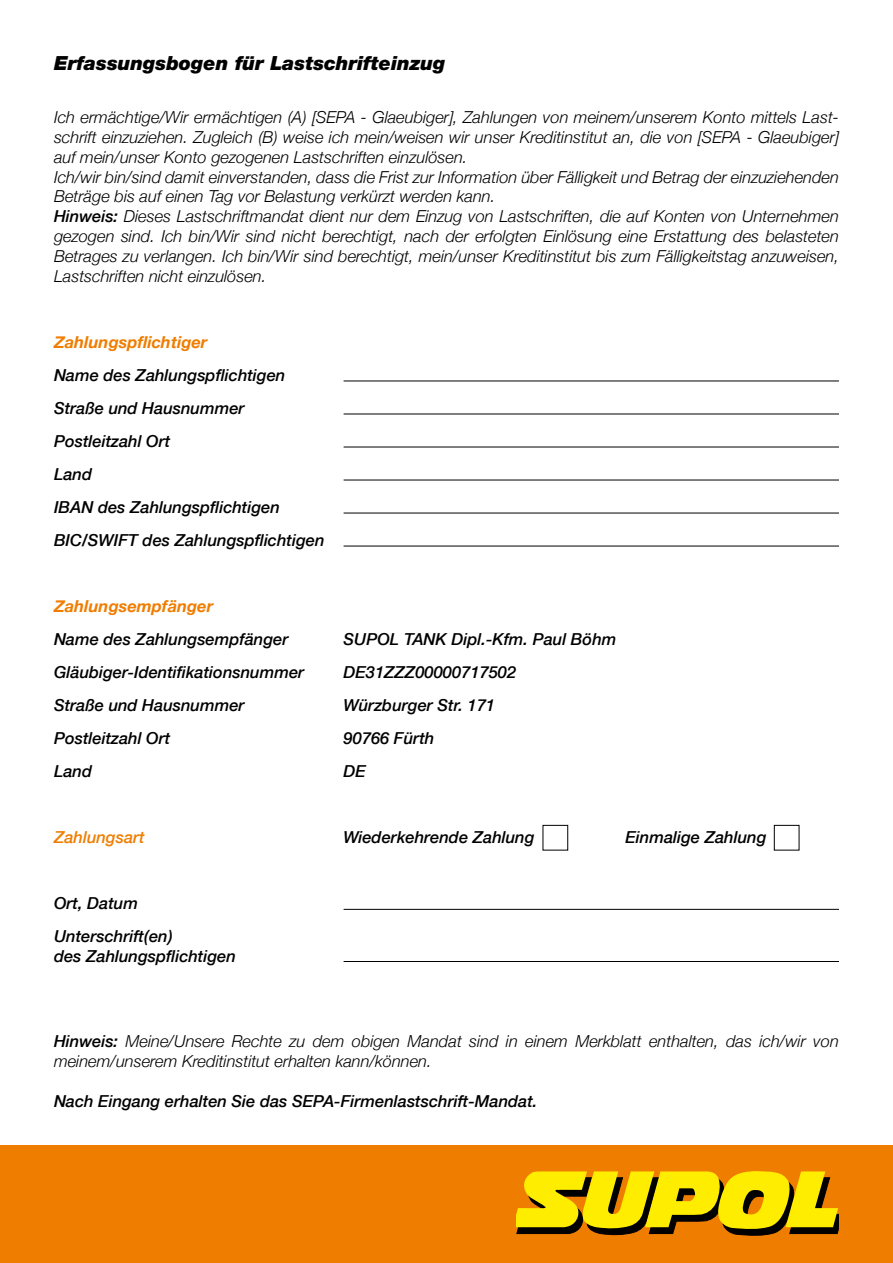
<style>
.page{position:relative;width:893px;height:1263px;background:#fff}
.page>*{position:absolute;margin:0;border:0;box-sizing:border-box;transform-origin:0 0}
.t1{font:italic 900 19.5px "Helvetica Neue";color:#000}
.t2{font:italic 300 16.5px/19.8px "Helvetica Neue";color:#000}
.t3{font:italic 500 16.5px/33px "Helvetica Neue";color:#000}
.t4{font:italic 700 16.5px "Helvetica Neue";color:#ef7d00}
.t5{font:italic 500 16.5px "Helvetica Neue";color:#ef7d00}
.s1{font-weight:500}
</style>
<div class="page">
<div style="left:0;top:1145px;width:893px;height:118px;background:#ef7d00"></div>
<svg style="left:517px;top:1171px;width:322px;height:65px"></svg>
<hr style="left:344px;top:381px;width:495px;height:1px;background:#000">
<hr style="left:344px;top:414px;width:495px;height:1px;background:#000">
<hr style="left:344px;top:447px;width:495px;height:1px;background:#000">
<hr style="left:344px;top:480px;width:495px;height:1px;background:#000">
<hr style="left:344px;top:513px;width:495px;height:1px;background:#000">
<hr style="left:344px;top:909px;width:495px;height:1px;background:#000">
<hr style="left:344px;top:546px;width:495px;height:1px;background:#000">
<hr style="left:344px;top:961px;width:495px;height:1px;background:#000">
<div style="left:774px;top:825px;width:25px;height:25px;border:1px solid #000"></div>
<p class="t1" style="left:54px;top:51px;width:393px">Erfassungsbogen für Lastschrifteinzug</p>
<p class="t2" style="left:54px;top:106px;width:787px">Ich ermächtige/Wir ermächtigen (A) [SEPA - Glaeubiger], Zahlungen von meinem/unserem Konto mittels Last&shy;schrift einzuziehen. Zugleich (B) weise ich mein/weisen wir unser Kreditinstitut an, die von [SEPA - Glaeubiger] auf mein/unser Konto gezogenen Lastschriften einzulösen.<br>Ich/wir bin/sind damit einverstanden, dass die Frist zur Information über Fälligkeit und Betrag der einzuziehenden Beträge bis auf einen Tag vor Belastung verkürzt werden kann.<br><span class="s1">Hinweis:</span> Dieses Lastschriftmandat dient nur dem Einzug von Lastschriften, die auf Konten von Unternehmen gezogen sind. Ich bin/Wir sind nicht berechtigt, nach der erfolgten Einlösung eine Erstattung des belasteten Betrages zu verlangen. Ich bin/Wir sind berechtigt, mein/unser Kreditinstitut bis zum Fälligkeitstag anzuweisen, Lastschriften nicht einzulösen.</p>
<p class="t4" style="left:54px;top:329px;width:155px">Zahlungspflichtiger</p>
<p class="t3" style="left:54px;top:357px;width:272px">Name des Zahlungspflichtigen<br>Straße und Hausnummer<br>Postleitzahl Ort<br>Land<br>IBAN des Zahlungspflichtigen<br>BIC/SWIFT des Zahlungspflichtigen</p>
<p class="t4" style="left:54px;top:593px;width:161px">Zahlungsempfänger</p>
<p class="t3" style="left:54px;top:621px;width:236px">Name des Zahlungsempfänger</p>
<p class="t3" style="left:343px;top:621px;width:274px">SUPOL TANK Dipl.-Kfm. Paul Böhm</p>
<p class="t3" style="left:54px;top:654px;width:252px">Gläubiger-Identifikationsnummer</p>
<p class="t3" style="left:343px;top:654px;width:174px">DE31ZZZ00000717502</p>
<p class="t3" style="left:54px;top:687px;width:192px">Straße und Hausnummer</p>
<p class="t3" style="left:343px;top:687px;width:153px">Würzburger Str. 171</p>
<p class="t3" style="left:54px;top:720px;width:118px">Postleitzahl Ort</p>
<p class="t3" style="left:343px;top:720px;width:92px">90766 Fürth</p>
<p class="t3" style="left:54px;top:753px;width:40px">Land</p>
<p class="t3" style="left:343px;top:753px;width:24px">DE</p>
<p class="t5" style="left:54px;top:823px;width:92px">Zahlungsart</p>
<p class="t3" style="left:343px;top:819px;width:193px">Wiederkehrende Zahlung</p>
<p class="t3" style="left:625px;top:819px;width:142px">Einmalige Zahlung</p>
<p class="t3" style="left:54px;top:885px;width:120px">Ort, Datum<br>Unterschrift(en)</p>
<p class="t3" style="left:54px;top:938px;width:183px">des Zahlungspflichtigen</p>
<p class="t2" style="left:54px;top:1030px;width:786px"><span class="s1">Hinweis:</span> Meine/Unsere Rechte zu dem obigen Mandat sind in einem Merkblatt enthalten, das ich/wir von meinem/unserem Kreditinstitut erhalten kann/können.</p>
<p class="t3" style="left:54px;top:1083px;width:485px">Nach Eingang erhalten Sie das SEPA-Firmenlastschrift-Mandat.</p>
</div>
